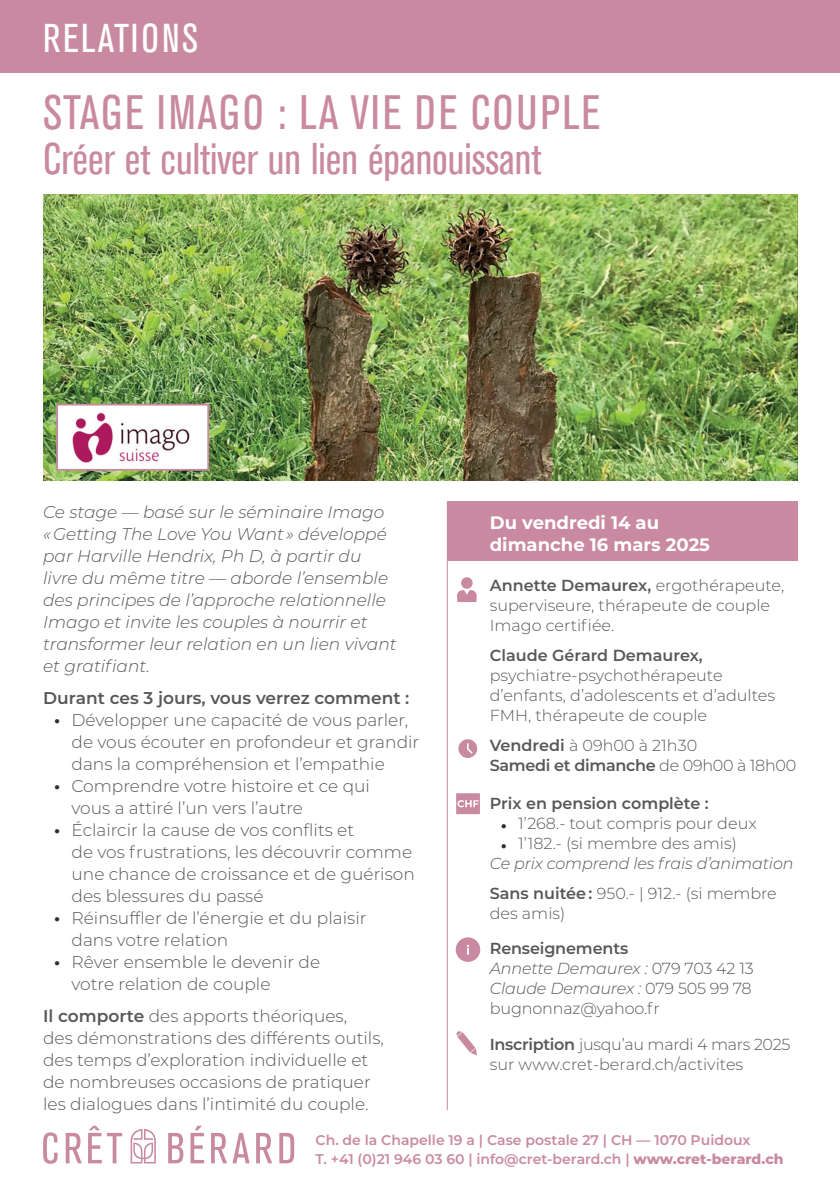
<style>
.page{position:relative;width:840px;height:1191px;background:#fff}
.page>*{position:absolute;margin:0;border:0;box-sizing:border-box;transform-origin:0 0}
.TITRE_ROSE{font:48px "Akzidenz Grot Con BQ";letter-spacing:.04em;color:#c98aa1}
.TITRE_ROSE-2{font:44px "Akzidenz Grot Con BQ";color:#c98aa1}
.TITRE_THEME{font:40px "Akzidenz Grot Con BQ";letter-spacing:.06em;color:#fff}
.DATES_BLANC{font:700 18px "Montserrat";color:#fff}
.t1{font:300 17px/22px "Montserrat";color:#57585a}
.t2{font:italic 300 17px/22px "Montserrat";color:#57585a}
.t3{font:600 17px "Montserrat";color:#57585a}
.t4{font:700 17px "Montserrat";color:#312f30}
.t5{font:300 16px/20px "Montserrat";color:#57585a}
.t6{font:600 16px "Montserrat";letter-spacing:-.01em;color:#57585a}
.t7{font:italic 300 16px "Montserrat";letter-spacing:-.01em;color:#57585a}
.t8{font:600 14px/19px "Montserrat";color:#c98aa1}
.s1{font-weight:600}
.s2{font-weight:300}
.s3{font-style:normal}
.s4{font-weight:800}
</style>
<div class="page">
<div style="left:0;top:0;width:839px;height:72px;background:#c98aa1"></div>
<svg style="left:130px;top:1129px;width:26px;height:34px"></svg>
<svg style="left:43px;top:1132px;width:15px;height:31px"></svg>
<svg style="left:66px;top:1132px;width:16px;height:31px"></svg>
<svg style="left:88px;top:1125px;width:34px;height:38px"></svg>
<svg style="left:168px;top:1132px;width:15px;height:31px"></svg>
<svg style="left:190px;top:1125px;width:14px;height:38px"></svg>
<svg style="left:211px;top:1132px;width:38px;height:31px"></svg>
<svg style="left:256px;top:1132px;width:16px;height:31px"></svg>
<svg style="left:279px;top:1132px;width:15px;height:31px"></svg>
<div style="left:447px;top:501px;width:350px;height:60px;background:#c98aa1"></div>
<hr style="left:446px;top:501px;width:1px;height:609px;background:#c98aa1">
<svg style="left:458px;top:739px;width:19px;height:19px"></svg>
<svg style="left:456px;top:1031px;width:20px;height:24px"></svg>
<svg style="left:456px;top:793px;width:23px;height:21px"></svg>
<svg style="left:455px;top:937px;width:25px;height:25px"></svg>
<svg style="left:457px;top:590px;width:19px;height:12px"></svg>
<div style="left:461px;top:577px;width:11px;height:12px;background:#c98aa1;border-radius:50%"></div>
<img style="left:43px;top:195px;width:754px;height:286px">
<div style="left:57px;top:405px;width:151px;height:65px;background:#fff"></div>
<img style="left:72px;top:412px;width:118px;height:51px">
<div style="left:56px;top:404px;width:153px;height:67px;border:2px solid #c98aa1"></div>
<p class="TITRE_THEME" style="left:43px;top:16px;width:156px">RELATIONS</p>
<p class="TITRE_ROSE" style="left:43px;top:86px;width:558px">STAGE IMAGO : LA VIE DE COUPLE</p>
<p class="TITRE_ROSE-2" style="left:43px;top:133px;width:499px">Créer et cultiver un lien épanouissant</p>
<p class="t2" style="left:43px;top:500px;width:355px">Ce stage — basé sur le séminaire Imago<br>« Getting The Love You Want » développé par Harville Hendrix, Ph D, à partir du livre du même titre — aborde l’ensemble des principes de l’approche relationnelle Imago et invite les couples à nourrir et transformer leur relation en un lien vivant et gratifiant.</p>
<p class="t3" style="left:43px;top:686px;width:367px">Durant ces 3 jours, vous verrez comment :</p>
<p class="t1" style="left:71px;top:708px;width:349px">Développer une capacité de vous parler, de vous écouter en profondeur et grandir dans la compréhension et l’empathie</p>
<p class="t1" style="left:71px;top:774px;width:300px">Comprendre votre histoire et ce qui</p>
<p class="t1" style="left:71px;top:796px;width:233px">vous a attiré l’un vers l’autre</p>
<p class="t1" style="left:71px;top:818px;width:284px">Éclaircir la cause de vos conflits et</p>
<p class="t1" style="left:71px;top:840px;width:345px">de vos frustrations, les découvrir comme une chance de croissance et de guérison des blessures du passé</p>
<p class="t1" style="left:71px;top:906px;width:296px">Réinsuffler de l’énergie et du plaisir</p>
<p class="t1" style="left:71px;top:928px;width:158px">dans votre relation</p>
<p class="t1" style="left:71px;top:950px;width:250px">Rêver ensemble le devenir de votre relation de couple</p>
<p class="t1" style="left:43px;top:1004px;width:342px"><span class="s1">Il comporte</span> des apports théoriques,<br>des démonstrations des différents outils, des temps d’exploration individuelle et de nombreuses occasions de pratiquer les dialogues dans l’intimité du couple.</p>
<p class="t4" style="left:54px;top:708px;width:8px">•</p>
<p class="t4" style="left:54px;top:774px;width:8px">•</p>
<p class="t4" style="left:54px;top:818px;width:8px">•</p>
<p class="t4" style="left:54px;top:906px;width:8px">•</p>
<p class="t4" style="left:54px;top:950px;width:8px">•</p>
<p class="DATES_BLANC" style="left:489px;top:510px;width:171px">Du vendredi 14 au</p>
<p class="DATES_BLANC" style="left:489px;top:531px;width:221px">dimanche 16 mars 2025</p>
<p class="t5" style="left:489px;top:575px;width:296px"><span class="s1">Annette Demaurex,</span> ergothérapeute, superviseure, thérapeute de couple<br>Imago certifiée.</p>
<p class="t6" style="left:489px;top:644px;width:214px">Claude Gérard Demaurex,</p>
<p class="t5" style="left:489px;top:665px;width:286px">psychiatre-psychothérapeute d’enfants, d’adolescents et d’adultes<br>FMH, thérapeute de couple</p>
<p class="t5" style="left:489px;top:734px;width:209px"><span class="s1">Vendredi</span> à 09h00 à 21h30</p>
<p class="t6" style="left:489px;top:753px;width:308px">Samedi et dimanche <span class="s2">de 09h00 à 18h00</span></p>
<p class="t6" style="left:489px;top:791px;width:220px">Prix en pension complète :</p>
<p class="t5" style="left:518px;top:812px;width:240px">1’268.- tout compris pour deux</p>
<p class="t5" style="left:518px;top:832px;width:220px">1’182.- (si membre des amis)</p>
<p class="t7" style="left:489px;top:852px;width:305px">Ce prix comprend les frais d’animation</p>
<p class="t5" style="left:489px;top:882px;width:288px"><span class="s1">Sans nuitée :</span> 950.- | 912.- (si membre des amis)</p>
<p class="t4" style="left:500px;top:812px;width:8px">•</p>
<p class="t4" style="left:500px;top:832px;width:8px">•</p>
<p class="t6" style="left:489px;top:937px;width:140px">Renseignements</p>
<p class="t7" style="left:489px;top:957px;width:265px">Annette Demaurex : <span class="s3">079 703 42 13</span></p>
<p class="t7" style="left:489px;top:977px;width:263px">Claude Demaurex : <span class="s3">079 505 99 78</span></p>
<p class="t5" style="left:489px;top:998px;width:171px">bugnonnaz@yahoo.fr</p>
<p class="t5" style="left:489px;top:1034px;width:302px"><span class="s1">Inscription</span> jusqu’au mardi 4 mars 2025 sur www.cret-berard.ch/activites</p>
<p class="t8" style="left:315px;top:1129px;width:469px">Ch. de la Chapelle 19 a | Case postale 27 | CH — 1070 Puidoux<br>T. +41 (0)21 946 03 60 | info@cret-berard.ch | <span class="s4">www.cret-berard.ch</span></p>
</div>
